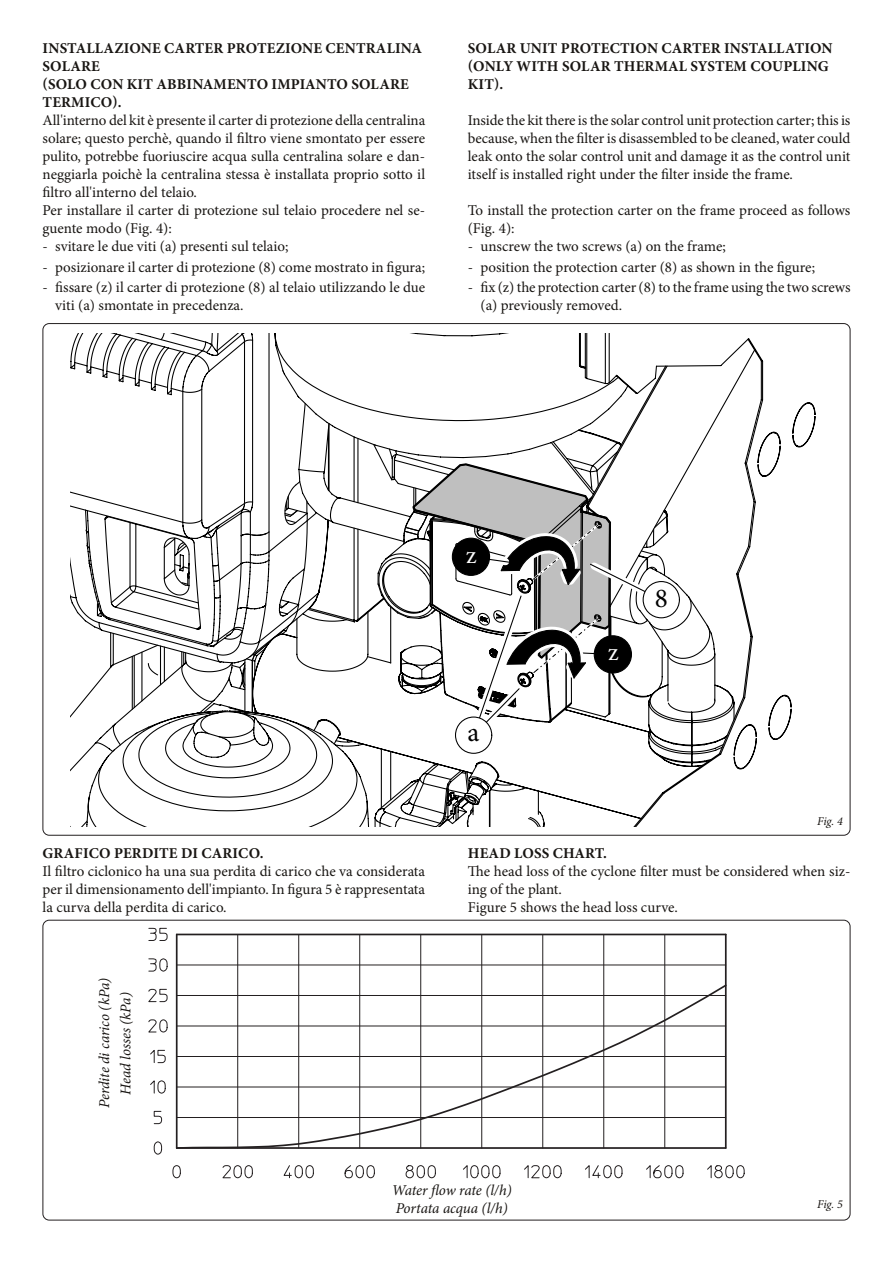
<style>
.page{position:relative;width:893px;height:1263px;background:#fff}
.page>*{position:absolute;margin:0;border:0;box-sizing:border-box;transform-origin:0 0}
.t1{font:27.3px "Adobe Garamond Pro";color:#fff}
.t2{font:27.3px "Minion Pro";color:#000}
.Testo{font:15px/18px "Minion Pro";color:#181512}
.Testo1{font:15px/18px "Minion Pro";letter-spacing:-.005em;color:#181512}
.Sottotitolo{font:700 15px/18px "Minion Pro";letter-spacing:.01em;color:#181512}
.Legenda{font:italic 15px "Minion Pro";letter-spacing:-.01em;color:#181512}
.Legenda-2{font:italic 12px "Minion Pro";letter-spacing:-.01em;color:#181512}
</style>
<div class="page">
<svg style="left:756px;top:349px;width:60px;height:397px"></svg>
<svg style="left:70px;top:338px;width:686px;height:488px"></svg>
<svg style="left:70px;top:334px;width:48px;height:329px"></svg>
<svg style="left:273px;top:334px;width:356px;height:374px"></svg>
<svg style="left:430px;top:334px;width:108px;height:128px"></svg>
<svg style="left:118px;top:334px;width:312px;height:342px"></svg>
<svg style="left:455px;top:716px;width:37px;height:38px"></svg>
<div style="left:464px;top:729px;width:19px;height:19px;background:#fff;border-radius:50%"></div>
<svg style="left:411px;top:462px;width:256px;height:280px"></svg>
<div style="left:643px;top:581px;width:37px;height:37px;background:#fff;border:1px solid #000;border-radius:50%"></div>
<hr style="left:177px;top:934px;width:549px;height:1px;background:#231f20">
<hr style="left:298px;top:934px;width:1px;height:214px;background:#231f20">
<hr style="left:176px;top:934px;width:2px;height:214px;background:#231f20">
<hr style="left:542px;top:934px;width:1px;height:214px;background:#231f20">
<hr style="left:420px;top:934px;width:1px;height:214px;background:#231f20">
<hr style="left:664px;top:934px;width:1px;height:214px;background:#231f20">
<hr style="left:177px;top:964px;width:549px;height:1px;background:#231f20">
<hr style="left:237px;top:934px;width:1px;height:214px;background:#231f20">
<hr style="left:359px;top:934px;width:1px;height:214px;background:#231f20">
<hr style="left:481px;top:934px;width:1px;height:214px;background:#231f20">
<hr style="left:603px;top:934px;width:1px;height:214px;background:#231f20">
<hr style="left:725px;top:934px;width:2px;height:214px;background:#231f20">
<svg style="left:148px;top:958px;width:20px;height:14px"></svg>
<svg style="left:148px;top:988px;width:20px;height:14px"></svg>
<svg style="left:524px;top:1165px;width:38px;height:13px"></svg>
<svg style="left:405px;top:1165px;width:31px;height:13px"></svg>
<svg style="left:283px;top:1165px;width:31px;height:13px"></svg>
<svg style="left:172px;top:1165px;width:9px;height:13px"></svg>
<svg style="left:148px;top:1019px;width:20px;height:14px"></svg>
<svg style="left:150px;top:1049px;width:16px;height:14px"></svg>
<svg style="left:150px;top:1080px;width:16px;height:14px"></svg>
<svg style="left:153px;top:1110px;width:9px;height:14px"></svg>
<svg style="left:153px;top:1141px;width:10px;height:14px"></svg>
<svg style="left:148px;top:927px;width:20px;height:14px"></svg>
<svg style="left:222px;top:1165px;width:31px;height:13px"></svg>
<svg style="left:344px;top:1165px;width:31px;height:13px"></svg>
<svg style="left:463px;top:1165px;width:38px;height:13px"></svg>
<svg style="left:585px;top:1165px;width:38px;height:13px"></svg>
<svg style="left:707px;top:1165px;width:38px;height:13px"></svg>
<svg style="left:646px;top:1165px;width:38px;height:13px"></svg>
<svg style="left:175px;top:983px;width:552px;height:166px"></svg>
<p class="Sottotitolo" style="left:43px;top:39px;width:381px">INSTALLAZIONE CARTER PROTEZIONE CENTRALINA<br>SOLARE</p>
<p class="Sottotitolo" style="left:43px;top:75px;width:368px">(SOLO CON KIT ABBINAMENTO IMPIANTO SOLARE<br>TERMICO).</p>
<p class="Testo" style="left:43px;top:112px;width:384px;text-align:justify">All'interno del kit è presente il carter di protezione della centralina solare; questo perchè, quando il filtro viene smontato per essere pulito, potrebbe fuoriuscire acqua sulla centralina solare e dan&shy;neggiarla poichè la centralina stessa è installata proprio sotto il filtro all'interno del telaio.</p>
<p class="Testo" style="left:43px;top:202px;width:384px">Per installare il carter di protezione sul telaio procedere nel se&shy;guente modo (Fig. 4):</p>
<p class="Testo1" style="left:43px;top:238px;width:247px">- svitare le due viti (a) presenti sul telaio;</p>
<p class="Testo1" style="left:43px;top:258px;width:384px">- posizionare il carter di protezione (8) come mostrato in figura;</p>
<p class="Testo1" style="left:55px;top:278px;width:371px;text-indent:-13px">- fissare (z) il carter di protezione (8) al telaio utilizzando le due viti (a) smontate in precedenza.</p>
<p class="Sottotitolo" style="left:468px;top:39px;width:366px">SOLAR UNIT PROTECTION CARTER INSTALLATION</p>
<p class="Sottotitolo" style="left:468px;top:57px;width:362px">(ONLY WITH SOLAR THERMAL SYSTEM COUPLING<br>KIT).</p>
<p class="Testo" style="left:468px;top:112px;width:384px;text-align:justify">Inside the kit there is the solar control unit protection carter; this is because, when the filter is disassembled to be cleaned, water could leak onto the solar control unit and damage it as the control unit itself is installed right under the filter inside the frame.</p>
<p class="Testo" style="left:468px;top:202px;width:384px">To install the protection carter on the frame proceed as follows (Fig. 4):</p>
<p class="Testo1" style="left:468px;top:238px;width:260px">- unscrew the two screws (a) on the frame;</p>
<p class="Testo1" style="left:468px;top:258px;width:349px">- position the protection carter (8) as shown in the figure;</p>
<p class="Testo1" style="left:480px;top:278px;width:372px;text-indent:-13px">- fix (z) the protection carter (8) to the frame using the two screws (a) previously removed.</p>
<p class="Sottotitolo" style="left:43px;top:844px;width:223px">GRAFICO PERDITE DI CARICO.</p>
<p class="Testo" style="left:43px;top:862px;width:384px;text-align:justify">Il filtro ciclonico ha una sua perdita di carico che va considerata per il dimensionamento dell'impianto. In figura 5 è rappresentata la curva della perdita di carico.</p>
<p class="Legenda" style="left:94px;top:1108px;width:132px;rotate:-90deg">Perdite di carico (kPa)</p>
<p class="Legenda" style="left:115px;top:1094px;width:104px;rotate:-90deg">Head losses (kPa)</p>
<p class="t1" style="left:466px;top:538px;width:12px">z</p>
<p class="t2" style="left:468px;top:714px;width:13px">a</p>
<p class="t1" style="left:608px;top:635px;width:12px">z</p>
<p class="t2" style="left:655px;top:580px;width:15px">8</p>
<p class="Legenda-2" style="left:817px;top:813px;width:27px">Fig. 4</p>
<p class="Sottotitolo" style="left:468px;top:844px;width:141px">HEAD LOSS CHART.</p>
<p class="Testo" style="left:468px;top:862px;width:384px">The head loss of the cyclone filter must be considered when siz&shy;ing of the plant.</p>
<p class="Testo" style="left:468px;top:898px;width:212px">Figure 5 shows the head loss curve.</p>
<p class="Legenda" style="left:392px;top:1180px;width:121px">Water flow rate (l/h)</p>
<p class="Legenda" style="left:396px;top:1198px;width:114px">Portata acqua (l/h)</p>
<p class="Legenda-2" style="left:817px;top:1196px;width:27px">Fig. 5</p>
</div>
